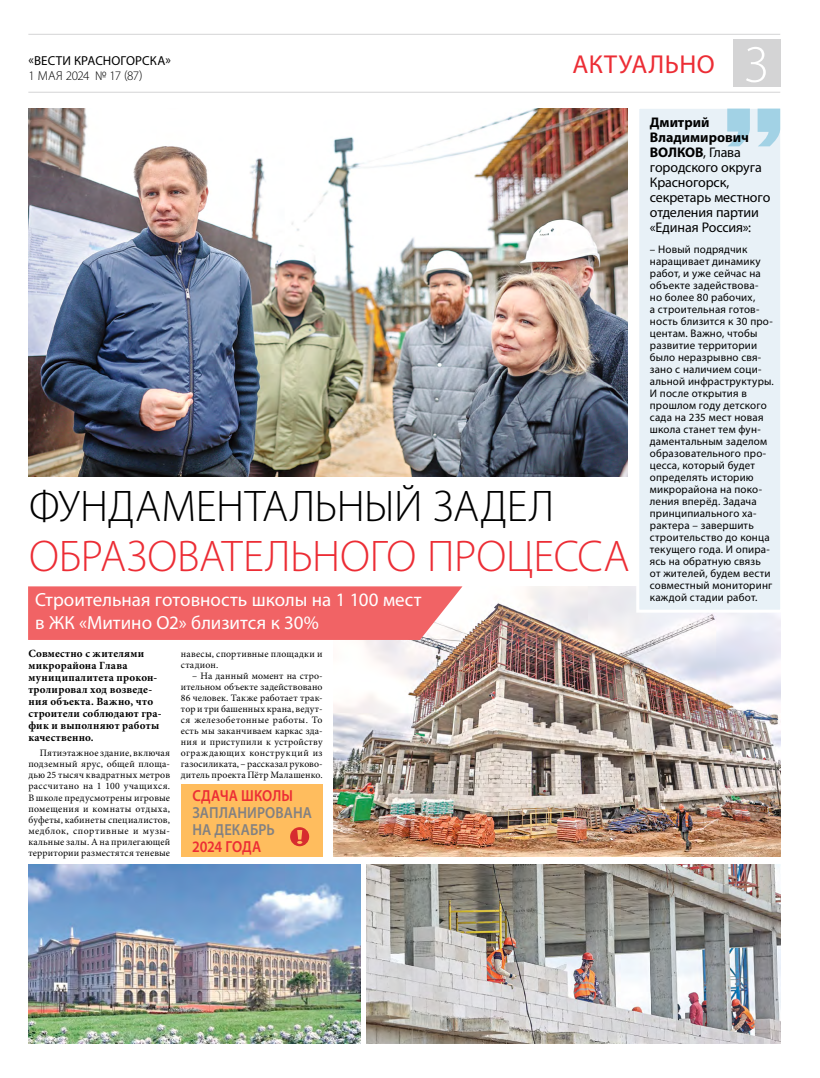
<style>
.page{position:relative;width:820px;height:1078px;background:#fff}
.page>*{position:absolute;margin:0;border:0;box-sizing:border-box;transform-origin:0 0}
.t1{font:300 53px "Myriad Pro";color:#fff}
.t2{font:300 44.5px "Myriad Pro";letter-spacing:-.005em;color:#ec2d35}
.t3{font:300 44.5px "Myriad Pro";letter-spacing:-.01em;color:#000}
.t4{font:26px "Myriad Pro";letter-spacing:.02em;color:#ec2d35}
.t5{font:19px/23px "Myriad Pro";color:#fff}
.t6{font:600 16px/17px "Myriad Pro";letter-spacing:.01em;color:#828182;scale:.9 1}
.t7{font:600 16px "Myriad Pro";color:#ec2d35;scale:.9 1}
.t8{font:14px/15px "Myriad Pro";letter-spacing:-.01em;color:#000}
.t9{font:13px "Myriad Pro";letter-spacing:.01em;color:#000}
.t10{font:300 13px "Myriad Pro";letter-spacing:-.04em;color:#000}
.t11{font:11px/12px "Myriad Pro";letter-spacing:.015em;color:#000}
.t12{font:700 11px/12px "Minion Pro";letter-spacing:.025em;color:#000}
.t13{font:9.8px/11.1px "Minion Pro";letter-spacing:.015em;color:#000;text-align:justify}
.s1{font-weight:700}
</style>
<div class="page">
<hr style="left:28px;top:92px;width:752px;height:1px;background:#d4d4d5">
<hr style="left:28px;top:34px;width:752px;height:1px;background:#d4d4d5">
<div style="left:732px;top:40px;width:48px;height:47px;background:#d4d4d5"></div>
<div style="left:181px;top:784px;width:141px;height:72px;background:#ffbd5e"></div>
<img style="left:333px;top:586px;width:447px;height:270px">
<img style="left:28px;top:108px;width:599px;height:368px">
<img style="left:28px;top:864px;width:332px;height:179px">
<div style="left:636px;top:106px;width:146px;height:506px;background:#e8f1f7;border:3px solid #fff"></div>
<div style="left:28px;top:586px;width:434px;height:53px;background:#f16365"></div>
<svg style="left:727px;top:108px;width:53px;height:38px"></svg>
<img style="left:366px;top:864px;width:414px;height:179px">
<svg style="left:290px;top:827px;width:19px;height:19px"></svg>
<h3 class="t9" style="left:29px;top:53px;width:144px">«ВЕСТИ КРАСНОГОРСКА»</h3>
<h3 class="t10" style="left:28px;top:68px;width:116px">1 МАЯ 2024 № 17 (87)</h3>
<h3 class="t4" style="left:572px;top:48px;width:144px">АКТУАЛЬНО</h3>
<h1 class="t1" style="left:743px;top:32px;width:27px">3</h1>
<h2 class="t3" style="left:29px;top:479px;width:526px">ФУНДАМЕНТАЛЬНЫЙ ЗАДЕЛ</h2>
<h2 class="t2" style="left:29px;top:529px;width:602px">ОБРАЗОВАТЕЛЬНОГО ПРОЦЕССА</h2>
<h3 class="t5" style="left:35px;top:588px;width:388px">Строительная готовность школы на 1 100 мест в ЖК «Митино О2» близится к 30%</h3>
<p class="t12" style="left:28px;top:647px;width:135px">Совместно с жителями микрорайона Глава муниципалитета прокон&shy;тролировал ход возведе&shy;ния объекта. Важно, что строители соблюдают гра&shy;фик и выполняют работы качественно.</p>
<p class="t13" style="left:28px;top:747px;width:143px;text-indent:11px">Пятиэтажное здание, включая подземный ярус, общей площа&shy;дью 25 тысяч квадратных метров рассчитано на 1 100 учащихся.<br>В школе предусмотрены игровые помещения и комнаты отдыха, буфеты, кабинеты специалистов, медблок, спортивные и музы&shy;кальные залы. А на прилегающей территории разместятся теневые</p>
<p class="t13" style="left:181px;top:648px;width:143px">навесы, спортивные площадки и стадион.</p>
<p class="t13" style="left:181px;top:670px;width:143px;text-indent:11px">– На данный момент на стро&shy;ительном объекте задействовано 86 человек. Также работает трак&shy;тор и три башенных крана, ведут&shy;ся железобетонные работы. То есть мы заканчиваем каркас зда&shy;ния и приступили к устройству ограждающих конструкций из газосиликата, – рассказал руково&shy;дитель проекта Пётр Малашенко.</p>
<h3 class="t7" style="left:192px;top:785px;width:113px">СДАЧА ШКОЛЫ</h3>
<h3 class="t6" style="left:192px;top:803px;width:134px">ЗАПЛАНИРОВАНА<br>НА ДЕКАБРЬ</h3>
<h3 class="t7" style="left:192px;top:836px;width:78px">2024 ГОДА</h3>
<h3 class="t8" style="left:649px;top:115px;width:122px"><span class="s1">Дмитрий<br>Владимирович<br>ВОЛКОВ</span>, Глава городского округа<br>Красногорск, секретарь местного отделения партии «Единая Россия»:</h3>
<p class="t11" style="left:649px;top:243px;width:125px">– Новый подрядчик наращивает динамику работ, и уже сейчас на объекте задействова-<br>но более 80 рабочих,<br>а строительная готов&shy;ность близится к 30 про&shy;центам. Важно, чтобы развитие территории было неразрывно свя&shy;зано с наличием соци&shy;альной инфраструктуры.<br>И после открытия в прошлом году детского сада на 235 мест новая школа станет тем фун&shy;даментальным заделом образовательного про&shy;цесса, который будет определять историю микрорайона на поко&shy;ления вперёд. Задача принципиального ха&shy;рактера – завершить строительство до конца текущего года. И опира&shy;ясь на обратную связь от жителей, будем вести совместный мониторинг каждой стадии работ.</p>
</div>
